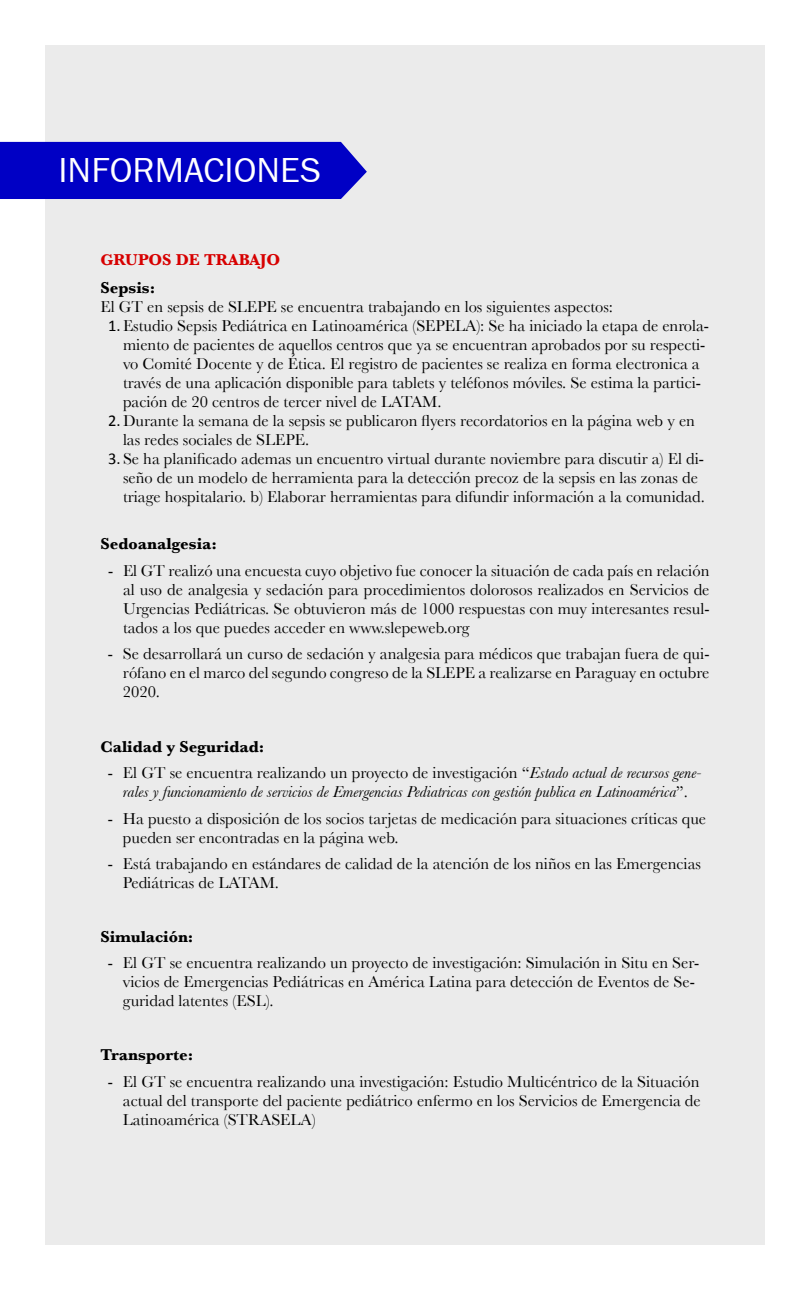
<style>
.page{position:relative;width:810px;height:1290px;background:#fff}
.page>*{position:absolute;margin:0;border:0;box-sizing:border-box;transform-origin:0 0}
.t1{font:34.88px "Franklin Gothic Book C";color:#fff}
.t2{font:16.5px/19px "Baskerville";color:#000}
.t3{font:italic 16.5px/19px "Baskerville";color:#000;text-align:center}
.t4{font:700 16.5px "Baskerville";color:#000}
.t5{font:700 16.5px "Baskerville";color:#d70000}
.s1{font-family:"Calibri"}
.s2{font-style:normal}
</style>
<div class="page">
<div style="left:45px;top:45px;width:720px;height:1200px;background:#ebebeb"></div>
<div style="left:0;top:142px;width:367px;height:57px;background:#0000c5"></div>
<h1 class="t1" style="left:58px;top:151px;width:264px">INFORMACIONES</h1>
<p class="t5" style="left:100px;top:250px;width:181px">GRUPOS DE TRABAJO</p>
<p class="t4" style="left:100px;top:278px;width:56px">Sepsis:</p>
<p class="t2" style="left:100px;top:297px;width:514px">El GT en sepsis de SLEPE se encuentra trabajando en los siguientes aspectos:</p>
<p class="t2" style="left:108px;top:316px;width:603px"><span class="s1">1.</span>Estudio Sepsis Pediátrica en Latinoamérica (SEPELA): Se ha iniciado la etapa de enrola-</p>
<p class="t2" style="left:123px;top:335px;width:584px">miento de pacientes de aquellos centros que ya se encuentran aprobados por su respecti-</p>
<p class="t2" style="left:123px;top:354px;width:578px">vo Comité Docente y de Ética. El registro de pacientes se realiza en forma electronica a</p>
<p class="t2" style="left:123px;top:373px;width:580px">través de una aplicación disponible para tablets y teléfonos móviles. Se estima la partici-</p>
<p class="t2" style="left:123px;top:392px;width:320px">pación de 20 centros de tercer nivel de LATAM.</p>
<p class="t2" style="left:108px;top:411px;width:589px"><span class="s1">2.</span>Durante la semana de la sepsis se publicaron flyers recordatorios en la página web y en</p>
<p class="t2" style="left:123px;top:430px;width:188px">las redes sociales de SLEPE.</p>
<p class="t2" style="left:123px;top:449px;width:583px;text-indent:-15px"><span class="s1">3.</span> Se ha planificado ademas un encuentro virtual durante noviembre para discutir a) El di&shy;seño de un modelo de herramienta para la detección precoz de la sepsis en las zonas de triage hospitalario. b) Elaborar herramientas para difundir información a la comunidad.</p>
<p class="t4" style="left:100px;top:534px;width:118px">Sedoanalgesia:</p>
<p class="t2" style="left:123px;top:561px;width:588px;text-align:justify;text-indent:-15px">- El GT realizó una encuesta cuyo objetivo fue conocer la situación de cada país en relación al uso de analgesia y sedación para procedimientos dolorosos realizados en Servicios de Urgencias Pediátricas. Se obtuvieron más de 1000 respuestas con muy interesantes resul&shy;tados a los que puedes acceder en www.slepeweb.org</p>
<p class="t2" style="left:123px;top:644px;width:588px;text-align:justify;text-indent:-15px">- Se desarrollará un curso de sedación y analgesia para médicos que trabajan fuera de qui&shy;rófano en el marco del segundo congreso de la SLEPE a realizarse en Paraguay en octubre 2020.</p>
<p class="t4" style="left:100px;top:737px;width:166px">Calidad y Seguridad:</p>
<p class="t3" style="left:108px;top:763px;width:595px"><span class="s2">- El GT se encuentra realizando un proyecto de investigación “</span>Estado actual de recursos gene&shy;rales y funcionamiento de servicios de Emergencias Pediatricas con gestión publica en Latinoamérica<span class="s2">”.</span></p>
<p class="t2" style="left:123px;top:809px;width:585px;text-indent:-15px">- Ha puesto a disposición de los socios tarjetas de medicación para situaciones críticas que pueden ser encontradas en la página web.</p>
<p class="t2" style="left:123px;top:854px;width:579px;text-indent:-15px">- Está trabajando en estándares de calidad de la atención de los niños en las Emergencias<br>Pediátricas de LATAM.</p>
<p class="t4" style="left:100px;top:927px;width:95px">Simulación:</p>
<p class="t2" style="left:123px;top:953px;width:578px;text-indent:-15px">- El GT se encuentra realizando un proyecto de investigación: Simulación in Situ en Ser&shy;vicios de Emergencias Pediátricas en América Latina para detección de Eventos de Se&shy;guridad latentes (ESL).</p>
<p class="t4" style="left:100px;top:1045px;width:94px">Transporte:</p>
<p class="t2" style="left:123px;top:1072px;width:579px;text-align:justify;text-indent:-15px">- El GT se encuentra realizando una investigación: Estudio Multicéntrico de la Situación actual del transporte del paciente pediátrico enfermo en los Servicios de Emergencia de Latinoamérica (STRASELA)</p>
</div>
